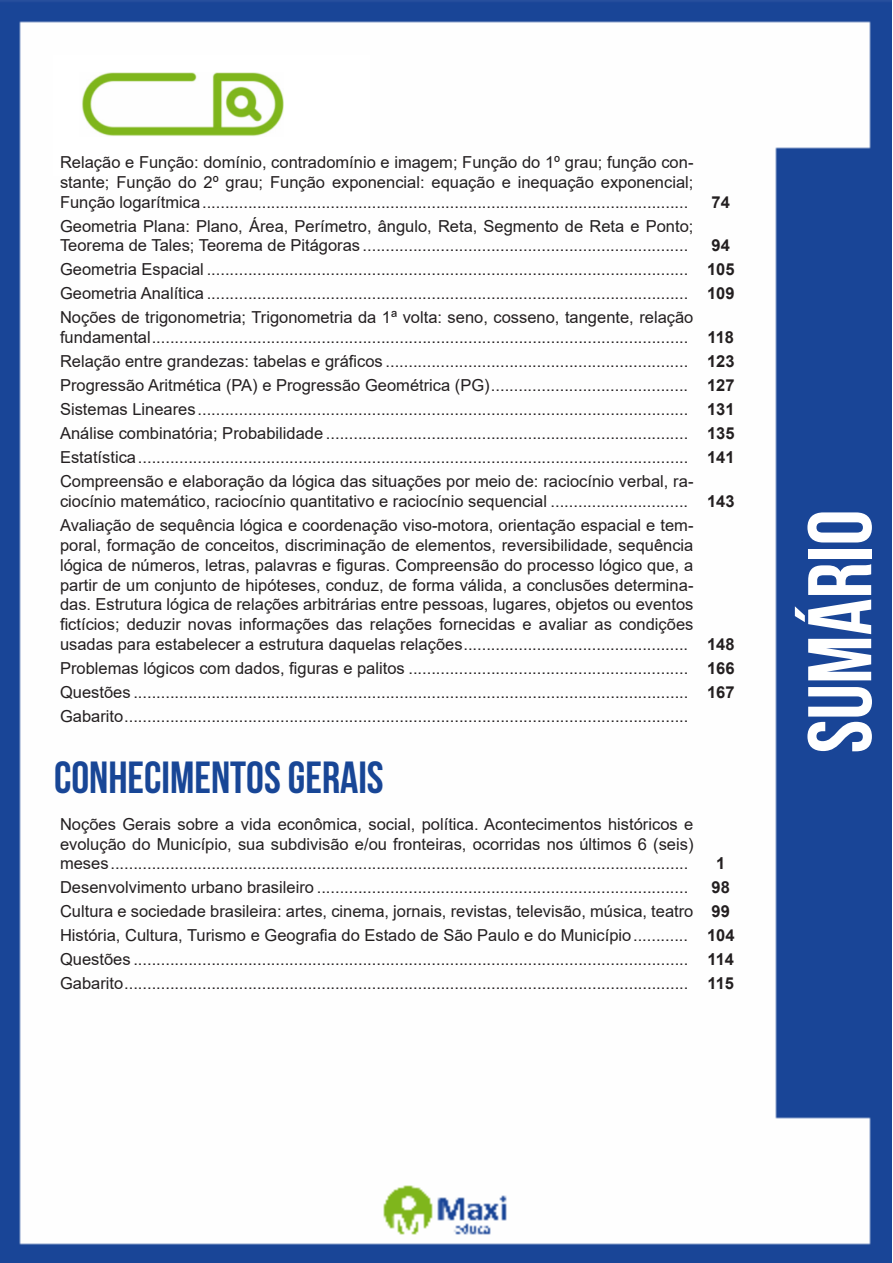
<style>
.page{position:relative;width:893px;height:1263px;background:#fff}
.page>*{position:absolute;margin:0;border:0;box-sizing:border-box;transform-origin:0 0}
.t1{font:700 90px "Bebas Neue";color:#fff}
.t2{font:700 45px "Bebas Neue";color:#184696}
.ALTERNATIVAS{font:16.5px/19.8px "Arial";color:#231f20}
.TÍTULO_MATÉRIA{font:16.5px/19.8px "Arial";color:#231f20;text-align:justify}
.ALTERNATIVAS-2{font:700 16.5px "Arial";color:#231f20}
.TÍTULO_MATÉRIA-2{font:700 16.5px "Arial";color:#231f20}
</style>
<div class="page">
<img style="left:0;top:0;width:892px;height:1263px">
<div style="left:53px;top:55px;width:317px;height:121px;background:#fff"></div>
<img style="left:82px;top:72px;width:201px;height:64px">
<p class="ALTERNATIVAS" style="left:60px;top:152px;width:635px;text-align:justify">Relação e Função: domínio, contradomínio e imagem; Função do 1º grau; função con&shy;stante; Função do 2º grau; Função exponencial: equação e inequação exponencial; Função logarítmica..........................................................................................................</p>
<p class="ALTERNATIVAS" style="left:60px;top:216px;width:635px">Geometria Plana: Plano, Área, Perímetro, ângulo, Reta, Segmento de Reta e Ponto;<br>Teorema de Tales; Teorema de Pitágoras .......................................................................</p>
<p class="ALTERNATIVAS-2" style="left:712px;top:190px;width:20px">74</p>
<p class="ALTERNATIVAS-2" style="left:712px;top:234px;width:20px">94</p>
<p class="ALTERNATIVAS" style="left:60px;top:260px;width:630px">Geometria Espacial .........................................................................................................</p>
<p class="ALTERNATIVAS-2" style="left:707px;top:258px;width:29px">105</p>
<p class="ALTERNATIVAS" style="left:60px;top:284px;width:630px">Geometria Analítica .........................................................................................................</p>
<p class="ALTERNATIVAS-2" style="left:707px;top:282px;width:29px">109</p>
<p class="ALTERNATIVAS" style="left:60px;top:308px;width:635px">Noções de trigonometria; Trigonometria da 1ª volta: seno, cosseno, tangente, relação fundamental.....................................................................................................................</p>
<p class="ALTERNATIVAS-2" style="left:707px;top:326px;width:28px">118</p>
<p class="ALTERNATIVAS" style="left:60px;top:351px;width:630px">Relação entre grandezas: tabelas e gráficos ..................................................................</p>
<p class="ALTERNATIVAS-2" style="left:707px;top:350px;width:29px">123</p>
<p class="ALTERNATIVAS" style="left:60px;top:375px;width:630px">Progressão Aritmética (PA) e Progressão Geométrica (PG)...........................................</p>
<p class="ALTERNATIVAS-2" style="left:707px;top:374px;width:29px">127</p>
<p class="ALTERNATIVAS" style="left:60px;top:399px;width:630px">Sistemas Lineares...........................................................................................................</p>
<p class="ALTERNATIVAS-2" style="left:707px;top:398px;width:29px">131</p>
<p class="ALTERNATIVAS" style="left:60px;top:423px;width:630px">Análise combinatória; Probabilidade ...............................................................................</p>
<p class="ALTERNATIVAS-2" style="left:707px;top:422px;width:29px">135</p>
<p class="ALTERNATIVAS" style="left:60px;top:447px;width:630px">Estatística........................................................................................................................</p>
<p class="ALTERNATIVAS-2" style="left:707px;top:446px;width:29px">141</p>
<p class="ALTERNATIVAS" style="left:60px;top:471px;width:635px">Compreensão e elaboração da lógica das situações por meio de: raciocínio verbal, ra&shy;ciocínio matemático, raciocínio quantitativo e raciocínio sequencial ..............................</p>
<p class="ALTERNATIVAS-2" style="left:707px;top:490px;width:29px">143</p>
<p class="ALTERNATIVAS" style="left:60px;top:515px;width:635px;text-align:justify">Avaliação de sequência lógica e coordenação viso-motora, orientação espacial e tem&shy;poral, formação de conceitos, discriminação de elementos, reversibilidade, sequência lógica de números, letras, palavras e figuras. Compreensão do processo lógico que, a partir de um conjunto de hipóteses, conduz, de forma válida, a conclusões determina&shy;das. Estrutura lógica de relações arbitrárias entre pessoas, lugares, objetos ou eventos fictícios; deduzir novas informações das relações fornecidas e avaliar as condições usadas para estabelecer a estrutura daquelas relações.................................................</p>
<p class="ALTERNATIVAS-2" style="left:707px;top:632px;width:29px">148</p>
<p class="ALTERNATIVAS" style="left:60px;top:658px;width:630px">Problemas lógicos com dados, figuras e palitos .............................................................</p>
<p class="ALTERNATIVAS-2" style="left:707px;top:656px;width:29px">166</p>
<p class="ALTERNATIVAS" style="left:60px;top:682px;width:630px">Questões .........................................................................................................................</p>
<p class="ALTERNATIVAS-2" style="left:707px;top:680px;width:29px">167</p>
<p class="ALTERNATIVAS" style="left:60px;top:706px;width:630px">Gabarito...........................................................................................................................</p>
<p class="t2" style="left:54px;top:753px;width:331px">CONHECIMENTOS GERAIS</p>
<p class="TÍTULO_MATÉRIA" style="left:60px;top:814px;width:635px">Noções Gerais sobre a vida econômica, social, política. Acontecimentos históricos e evolução do Município, sua subdivisão e/ou fronteiras, ocorridas nos últimos 6 (seis) meses..............................................................................................................................</p>
<p class="TÍTULO_MATÉRIA-2" style="left:716px;top:852px;width:11px">1</p>
<p class="ALTERNATIVAS" style="left:60px;top:878px;width:630px">Desenvolvimento urbano brasileiro .................................................................................</p>
<p class="ALTERNATIVAS-2" style="left:712px;top:876px;width:20px">98</p>
<p class="ALTERNATIVAS" style="left:60px;top:902px;width:635px">Cultura e sociedade brasileira: artes, cinema, jornais, revistas, televisão, música, teatro</p>
<p class="ALTERNATIVAS-2" style="left:712px;top:900px;width:20px">99</p>
<p class="ALTERNATIVAS" style="left:60px;top:926px;width:630px">História, Cultura, Turismo e Geografia do Estado de São Paulo e do Município............</p>
<p class="ALTERNATIVAS-2" style="left:707px;top:924px;width:29px">104</p>
<p class="ALTERNATIVAS" style="left:60px;top:950px;width:630px">Questões .........................................................................................................................</p>
<p class="ALTERNATIVAS-2" style="left:707px;top:948px;width:28px">114</p>
<p class="ALTERNATIVAS" style="left:60px;top:974px;width:630px">Gabarito...........................................................................................................................</p>
<p class="ALTERNATIVAS-2" style="left:707px;top:972px;width:28px">115</p>
<h1 class="t1" style="left:791px;top:753px;width:245px;rotate:-90deg">SUMÁRIO</h1>
</div>
